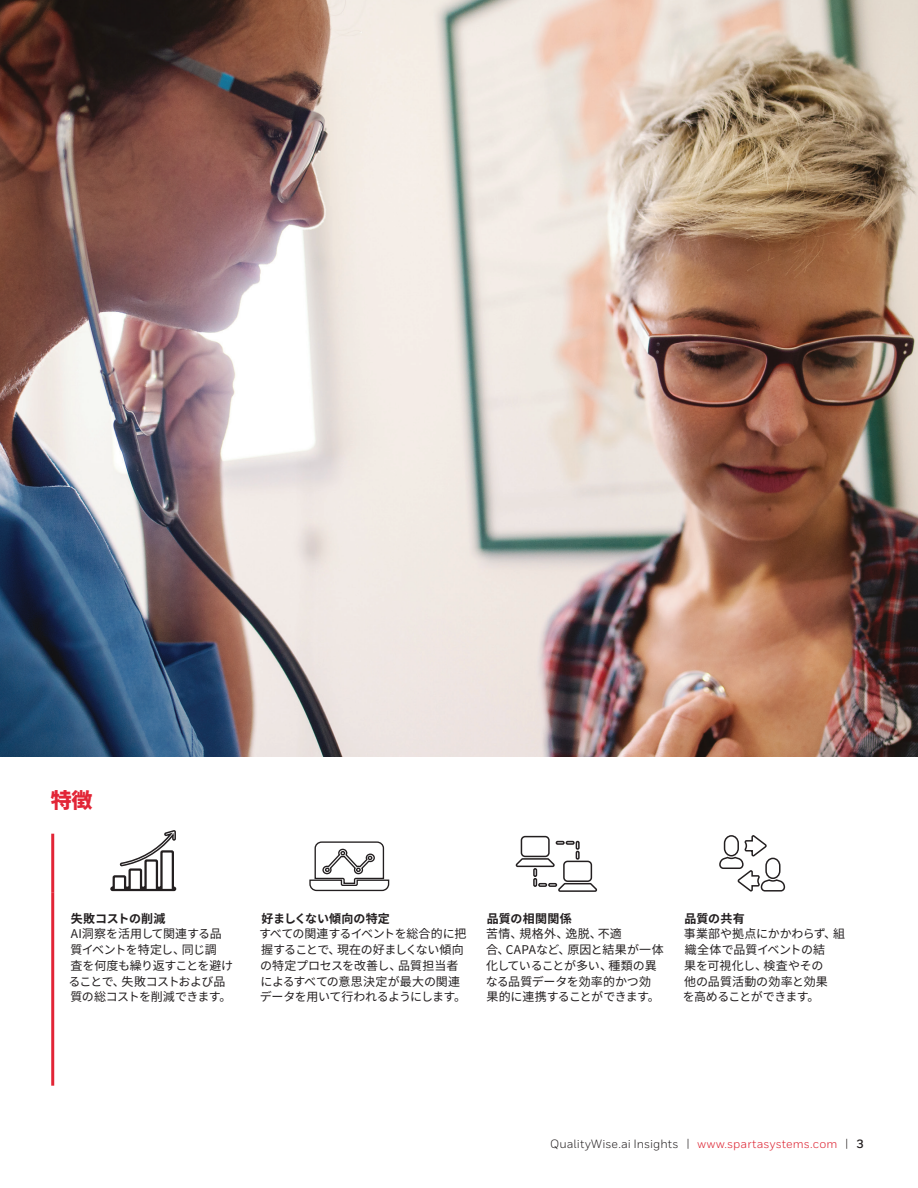
<style>
.page{position:relative;width:918px;height:1188px;background:#fff}
.page>*{position:absolute;margin:0;border:0;box-sizing:border-box;transform-origin:0 0}
.t1{font:800 21px "Source Han Sans";color:#e22536}
.t2{font:12px/15.8px "Source Han Sans";letter-spacing:-.02em;color:#231f20}
.t3{font:12px "Honeywell Sans";letter-spacing:.005em;color:#231f20}
.t4{font:700 12px "Source Han Sans";letter-spacing:.005em;color:#231f20}
.s1{color:#dc1f2e}
.s2{font-weight:700}
</style>
<div class="page">
<img style="left:0;top:0;width:918px;height:756px">
<svg style="left:309px;top:841px;width:81px;height:51px"></svg>
<svg style="left:110px;top:830px;width:67px;height:62px"></svg>
<div style="left:521px;top:836px;width:29px;height:21px;border:2px solid #231f20;border-radius:4px"></div>
<svg style="left:515px;top:841px;width:83px;height:51px"></svg>
<svg style="left:719px;top:835px;width:67px;height:57px"></svg>
<hr style="left:51px;top:834px;width:3px;height:59px;background:#e22536">
<hr style="left:51px;top:893px;width:3px;height:193px;background:#e22536">
<h1 class="t1" style="left:51px;top:789px;width:43px">特徴</h1>
<p class="t4" style="left:71px;top:911px;width:96px">失敗コストの削減</p>
<p class="t2" style="left:69px;top:926px;width:166px">AI洞察を活用して関連する品質イベントを特定し、同じ調<br>査を何度も繰り返すことを避けることで、失敗コストおよび品質の総コストを削減できます。</p>
<p class="t4" style="left:262px;top:911px;width:130px">好ましくない傾向の特定</p>
<p class="t2" style="left:259px;top:926px;width:209px">すべての関連するイベントを総合的に把握することで、現在の好ましくない傾向の特定プロセスを改善し、品質担当者によるすべての意思決定が最大の関連データを用いて行われるようにします。</p>
<p class="t4" style="left:487px;top:911px;width:87px">品質の相関関係</p>
<p class="t2" style="left:486px;top:926px;width:179px">苦情、規格外、逸脱、不適<br>合、CAPAなど、原因と結果が一体化していることが多い、種類の異なる品質データを効率的かつ効果的に連携することができます。</p>
<p class="t4" style="left:684px;top:911px;width:62px">品質の共有</p>
<p class="t2" style="left:683px;top:926px;width:164px">事業部や拠点にかかわらず、組織全体で品質イベントの結<br>果を可視化し、検査やその<br>他の品質活動の効率と効果<br>を高めることができます。</p>
<p class="t3" style="left:550px;top:1136px;width:315px">QualityWise.ai Insights | <span class="s1">www.spartasystems.com</span> | <span class="s2">3</span></p>
</div>
